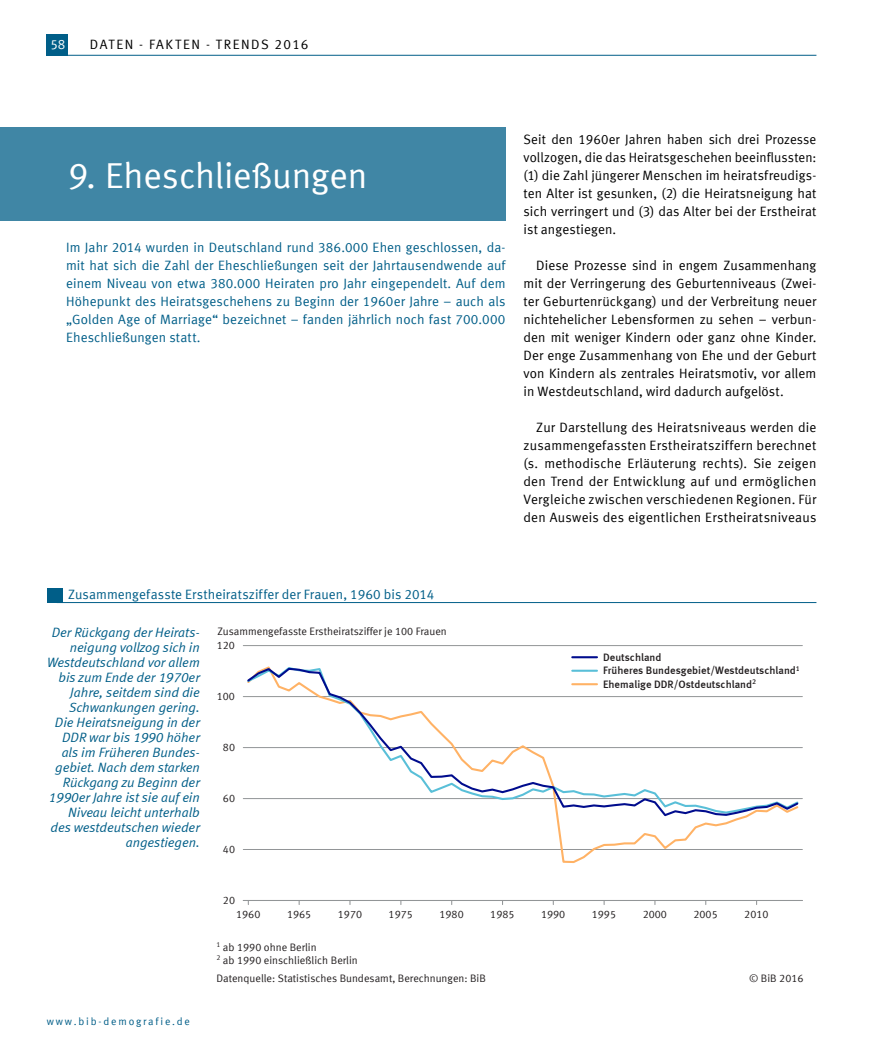
<style>
.page{position:relative;width:893px;height:1063px;background:#fff}
.page>*{position:absolute;margin:0;border:0;box-sizing:border-box;transform-origin:0 0}
._01_Head_Kapitel{font:36px "Meta Normal LF";letter-spacing:-.005em;color:#fff}
.t1{font:13.5px/18px "Meta Normal LF";letter-spacing:.015em;color:#000;text-align:justify}
._41_Titel_Abb_Tab_re{font:13.5px/18px "Meta Normal LF";letter-spacing:.005em;color:#005e88;text-align:justify}
.Abb__Fließtext_recht{font:italic 13.5px/15px "Meta Normal LF";color:#005e88;text-align:right}
.t2{font:13.5px "Meta Normal LF";letter-spacing:.115em;color:#000}
.t3{font:13.5px "Meta Normal LF";color:#fff}
.t4{font:10.8px/12.6px "Meta Normal LF";letter-spacing:.005em;color:#231f20}
.t5{font:10.8px/13.5px "Meta Medium LF";color:#231f20}
.t6{font:10.5px "Meta Normal LF";letter-spacing:.175em;color:#005e88}
</style>
<div class="page">
<div style="left:47px;top:34px;width:21px;height:21px;background:#005e88"></div>
<hr style="left:47px;top:55px;width:769px;height:1px;background:#005e88">
<div style="left:0;top:128px;width:505px;height:93px;background:#4086a5"></div>
<hr style="left:57px;top:602px;width:759px;height:1px;background:#005e88">
<div style="left:47px;top:589px;width:15px;height:14px;background:#005e88"></div>
<hr style="left:243px;top:849px;width:559px;height:1px;background:#929597">
<hr style="left:243px;top:798px;width:559px;height:1px;background:#929597">
<hr style="left:243px;top:747px;width:559px;height:1px;background:#929597">
<hr style="left:243px;top:696px;width:559px;height:1px;background:#929597">
<hr style="left:243px;top:645px;width:559px;height:1px;background:#929597">
<hr style="left:243px;top:900px;width:559px;height:1px;background:#929597">
<svg style="left:556px;top:818px;width:189px;height:45px"></svg>
<svg style="left:247px;top:667px;width:552px;height:151px"></svg>
<hr style="left:572px;top:656px;width:25px;height:2px;background:#000c8d">
<hr style="left:572px;top:670px;width:25px;height:2px;background:#59bfd8">
<hr style="left:572px;top:683px;width:25px;height:2px;background:#ffb265">
<p class="t3" style="left:50px;top:36px;width:17px">58</p>
<p class="t2" style="left:90px;top:36px;width:220px">DATEN - FAKTEN - TRENDS 2016</p>
<p class="_01_Head_Kapitel" style="left:68px;top:154px;width:301px">9. Eheschließungen</p>
<p class="_41_Titel_Abb_Tab_re" style="left:66px;top:238px;width:441px">Im Jahr 2014 wurden in Deutschland rund 386.000 Ehen geschlossen, da&shy;mit hat sich die Zahl der Eheschließungen seit der Jahrtausendwende auf einem Niveau von etwa 380.000 Heiraten pro Jahr eingependelt. Auf dem Höhepunkt des Heiratsgeschehens zu Beginn der 1960er Jahre – auch als „Golden Age of Marriage“ bezeichnet – fanden jährlich noch fast 700.000<br>Eheschließungen statt.</p>
<p class="t1" style="left:523px;top:130px;width:294px">Seit den 1960er Jahren haben sich drei Prozesse vollzogen, die das Heiratsgeschehen beeinflussten: (1) die Zahl jüngerer Menschen im heiratsfreudigs&shy;ten Alter ist gesunken, (2) die Heiratsneigung hat sich verringert und (3) das Alter bei der Erstheirat ist angestiegen.</p>
<p class="t1" style="left:523px;top:256px;width:294px;text-indent:13px">Diese Prozesse sind in engem Zusammenhang mit der Verringerung des Geburtenniveaus (Zwei&shy;ter Geburtenrückgang) und der Verbreitung neuer nichtehelicher Lebensformen zu sehen – verbun&shy;den mit weniger Kindern oder ganz ohne Kinder.<br>Der enge Zusammenhang von Ehe und der Geburt von Kindern als zentrales Heiratsmotiv, vor allem in Westdeutschland, wird dadurch aufgelöst.</p>
<p class="t1" style="left:523px;top:418px;width:294px;text-indent:13px">Zur Darstellung des Heiratsniveaus werden die zusammengefassten Erstheiratsziffern berechnet (s. methodische Erläuterung rechts). Sie zeigen den Trend der Entwicklung auf und ermöglichen Vergleiche zwischen verschiedenen Regionen. Für den Ausweis des eigentlichen Erstheiratsniveaus</p>
<p class="_41_Titel_Abb_Tab_re" style="left:68px;top:586px;width:368px">Zusammengefasste Erstheiratsziffer der Frauen, 1960 bis 2014</p>
<p class="t4" style="left:217px;top:625px;width:231px">Zusammengefasste Erstheiratsziffer je 100 Frauen</p>
<p class="Abb__Fließtext_recht" style="left:47px;top:624px;width:155px">Der Rückgang der Heirats&shy;neigung vollzog sich in<br>Westdeutschland vor allem bis zum Ende der 1970er<br>Jahre, seitdem sind die<br>Schwankungen gering.<br>Die Heiratsneigung in der<br>DDR war bis 1990 höher als im Früheren Bundes&shy;gebiet. Nach dem starken<br>Rückgang zu Beginn der<br>1990er Jahre ist sie auf ein<br>Niveau leicht unterhalb des westdeutschen wieder angestiegen.</p>
<p class="t4" style="left:217px;top:639px;width:20px">120</p>
<p class="t4" style="left:217px;top:690px;width:20px">100</p>
<p class="t4" style="left:223px;top:741px;width:14px">80</p>
<p class="t4" style="left:223px;top:792px;width:14px">60</p>
<p class="t4" style="left:223px;top:842px;width:14px">40</p>
<p class="t4" style="left:223px;top:893px;width:14px">20</p>
<p class="t5" style="left:603px;top:650px;width:198px">Deutschland<br>Früheres Bundesgebiet/Westdeutschland<sup>1<br></sup>Ehemalige DDR/Ostdeutschland<sup>2</sup></p>
<p class="t4" style="left:236px;top:908px;width:26px">1960</p>
<p class="t4" style="left:287px;top:908px;width:26px">1965</p>
<p class="t4" style="left:338px;top:908px;width:26px">1970</p>
<p class="t4" style="left:389px;top:908px;width:26px">1975</p>
<p class="t4" style="left:439px;top:908px;width:26px">1980</p>
<p class="t4" style="left:490px;top:908px;width:26px">1985</p>
<p class="t4" style="left:541px;top:908px;width:26px">1990</p>
<p class="t4" style="left:592px;top:908px;width:26px">1995</p>
<p class="t4" style="left:643px;top:908px;width:26px">2000</p>
<p class="t4" style="left:693px;top:908px;width:26px">2005</p>
<p class="t4" style="left:744px;top:908px;width:26px">2010</p>
<p class="t6" style="left:47px;top:1015px;width:145px">www.bib-demografie.de</p>
<p class="t4" style="left:216px;top:941px;width:143px"><sup>1</sup> ab 1990 ohne Berlin<br><sup>2</sup> ab 1990 einschließlich Berlin</p>
<p class="t4" style="left:216px;top:972px;width:271px">Datenquelle: Statistisches Bundesamt, Berechnungen: BiB</p>
<p class="t4" style="left:749px;top:972px;width:56px">© BiB 2016</p>
</div>
